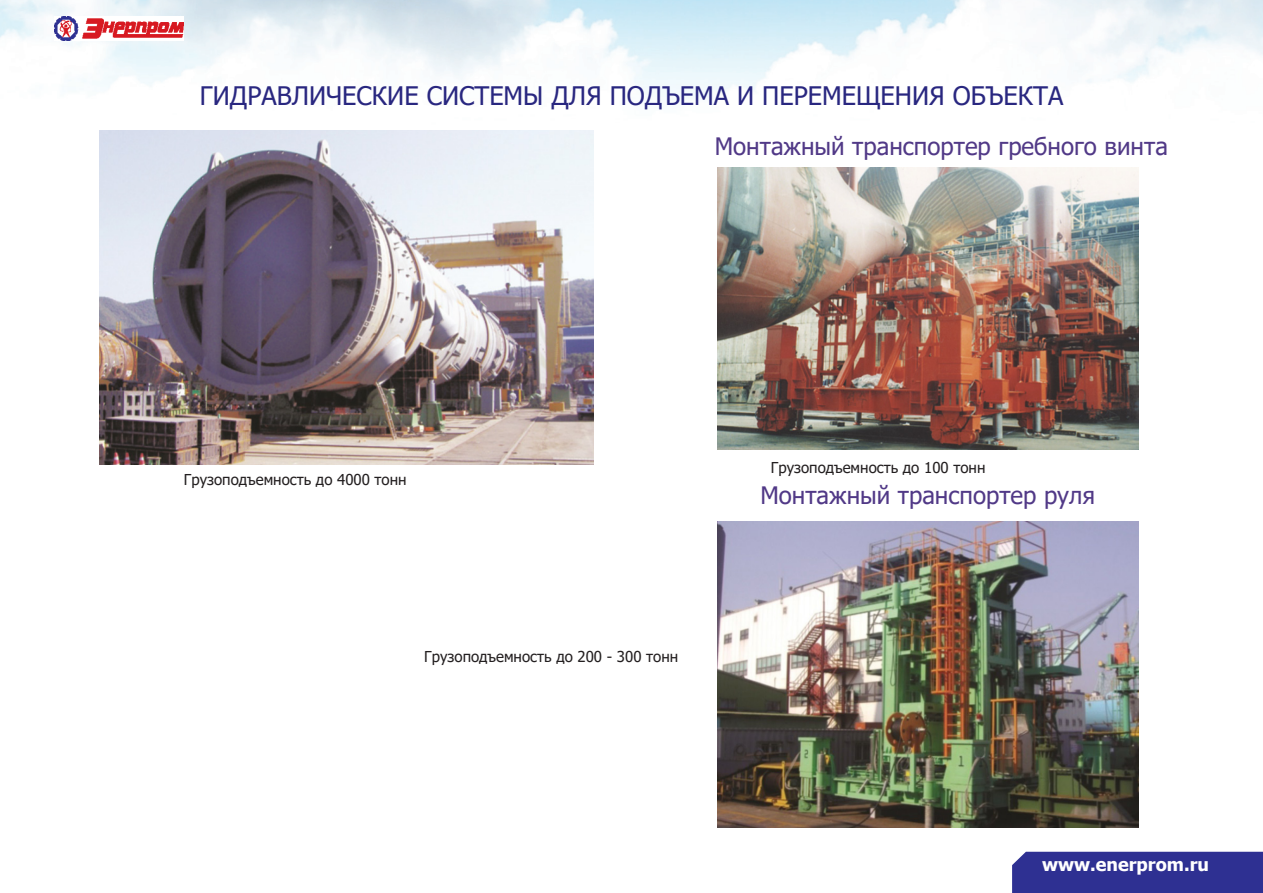
<style>
.page{position:relative;width:1263px;height:893px;background:#fff}
.page>*{position:absolute;margin:0;border:0;box-sizing:border-box;transform-origin:0 0}
.ЗАГОЛОВОК{font:25.5px "Tahoma";color:#292780}
.Text{font:24px "Tahoma";color:#513987}
.t1{font:700 18px "Tahoma";color:#fff}
.Text-2{font:15px "Tahoma";color:#231f20}
</style>
<div class="page">
<div style="left:1012px;top:852px;width:251px;height:41px;background:#2e3092"></div>
<img style="left:1px;top:0;width:1262px;height:261px">
<img style="left:54px;top:16px;width:130px;height:25px">
<img style="left:100px;top:130px;width:493px;height:334px">
<img style="left:717px;top:168px;width:421px;height:281px">
<img style="left:717px;top:522px;width:421px;height:306px">
<p class="ЗАГОЛОВОК" style="left:200px;top:79px;width:865px">ГИДРАВЛИЧЕСКИЕ СИСТЕМЫ ДЛЯ ПОДЪЕМА И ПЕРЕМЕЩЕНИЯ ОБЪЕКТА</p>
<p class="Text" style="left:715px;top:131px;width:455px">Монтажный транспортер гребного винта</p>
<p class="Text-2" style="left:184px;top:469px;width:224px">Грузоподъемность до 4000 тонн</p>
<p class="Text-2" style="left:424px;top:646px;width:255px">Грузоподъемность до 200 - 300 тонн</p>
<p class="Text-2" style="left:771px;top:457px;width:216px">Грузоподъемность до 100 тонн</p>
<p class="Text" style="left:760px;top:479px;width:336px">Монтажный транспортер руля</p>
<p class="t1" style="left:1042px;top:851px;width:168px">www.enerprom.ru</p>
</div>
